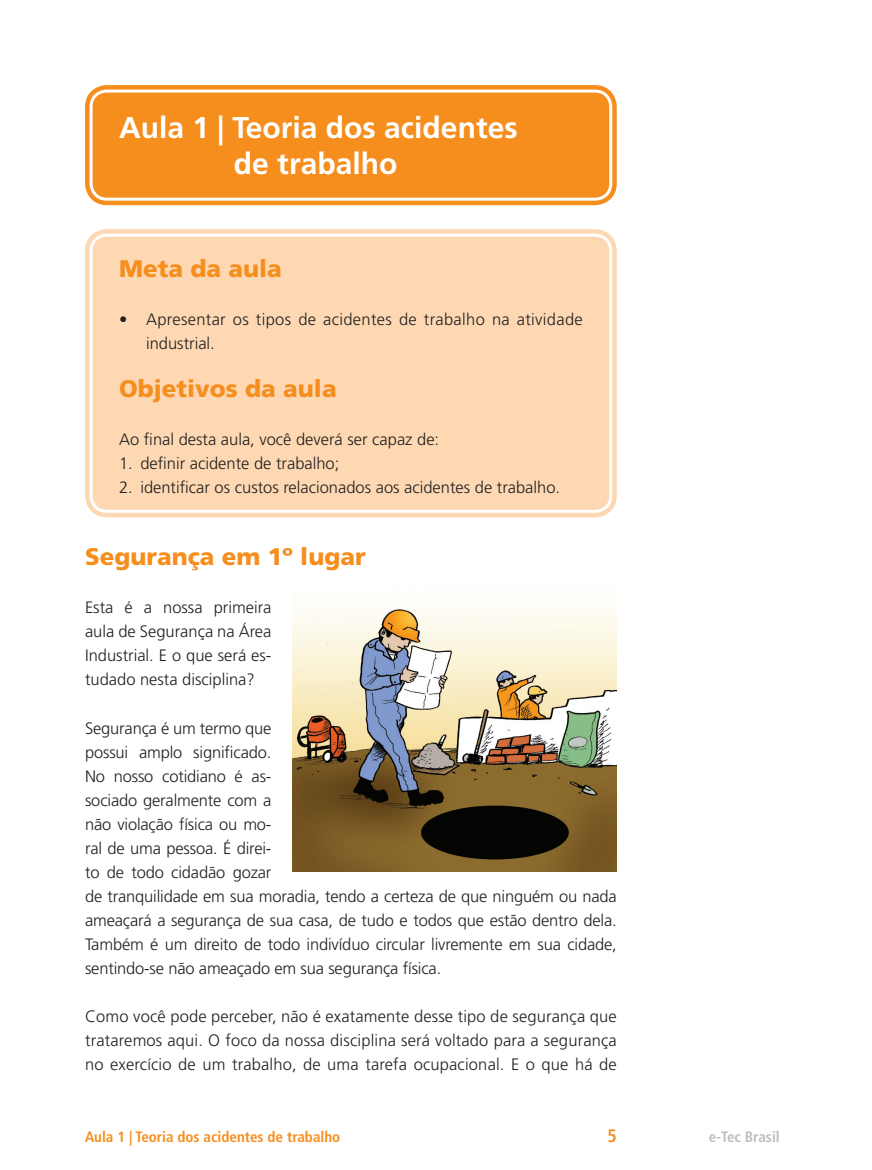
<style>
.page{position:relative;width:872px;height:1170px;background:#fff}
.page>*{position:absolute;margin:0;border:0;box-sizing:border-box;transform-origin:0 0}
.t1{font:700 30px/36px "Frutiger LT Std";color:#fff;text-align:center}
.t2{font:900 24px "Frutiger LT Std";color:#f68e1e}
.t3{font:700 condensed 18px "Frutiger LT Std";color:#f68e1e}
.t4{font:300 16.5px/24px "Frutiger LT Std";letter-spacing:-.01em;color:#231f20;text-align:justify}
.t5{font:300 16.5px/24px "Frutiger LT Std";letter-spacing:.02em;color:#231f20}
.t6{font:700 condensed 15px "Frutiger LT Std";color:#f68e1e}
.t7{font:700 condensed 15px "Frutiger LT Std";color:#bcbdc0}
</style>
<div class="page">
<div style="left:93px;top:237px;width:515px;height:272px;background:#fdd8b2;border-radius:14px"></div>
<div style="left:85px;top:229px;width:532px;height:288px;border:4px solid #fdd8b2;border-radius:20px"></div>
<div style="left:93px;top:237px;width:516px;height:273px;border:2px solid #fdd8b2;border-radius:14px"></div>
<div style="left:93px;top:93px;width:515px;height:104px;background:#f68e1e;border-radius:14px"></div>
<div style="left:85px;top:85px;width:532px;height:120px;border:4px solid #f68e1e;border-radius:20px"></div>
<div style="left:93px;top:93px;width:516px;height:105px;border:2px solid #f68e1e;border-radius:14px"></div>
<img style="left:293px;top:594px;width:324px;height:277px">
<h1 class="t1" style="left:119px;top:110px;width:400px">Aula 1 | Teoria dos acidentes de trabalho</h1>
<h2 class="t2" style="left:119px;top:254px;width:164px">Meta da aula</h2>
<p class="t5" style="left:146px;top:308px;width:438px;text-indent:-27px">• Apresentar os tipos de acidentes de trabalho na atividade industrial.</p>
<h2 class="t2" style="left:119px;top:374px;width:219px">Objetivos da aula</h2>
<p class="t4" style="left:119px;top:428px;width:321px">Ao final desta aula, você deverá ser capaz de:</p>
<p class="t4" style="left:119px;top:452px;width:222px">1. definir acidente de trabalho;</p>
<p class="t4" style="left:119px;top:476px;width:442px">2. identificar os custos relacionados aos acidentes de trabalho.</p>
<h2 class="t2" style="left:85px;top:542px;width:282px">Segurança em 1º lugar</h2>
<p class="t4" style="left:85px;top:596px;width:188px">Esta é a nossa primeira aula de Segurança na Área Industrial. E o que será es&shy;tudado nesta disciplina?</p>
<p class="t4" style="left:85px;top:716px;width:533px;text-align:left">Segurança é um termo que<br>possui amplo significado.<br>No nosso cotidiano é as-<br>sociado geralmente com a<br>não violação física ou mo-<br>ral de uma pessoa. É direi-<br>to de todo cidadão gozar<br>de tranquilidade em sua moradia, tendo a certeza de que ninguém ou nada ameaçará a segurança de sua casa, de tudo e todos que estão dentro dela.<br>Também é um direito de todo indivíduo circular livremente em sua cidade, sentindo-se não ameaçado em sua segurança física.</p>
<p class="t4" style="left:85px;top:1004px;width:533px">Como você pode perceber, não é exatamente desse tipo de segurança que trataremos aqui. O foco da nossa disciplina será voltado para a segurança no exercício de um trabalho, de uma tarefa ocupacional. E o que há de</p>
<p class="t6" style="left:85px;top:1127px;width:257px">Aula 1 | Teoria dos acidentes de trabalho</p>
<p class="t3" style="left:607px;top:1124px;width:11px">5</p>
<p class="t7" style="left:709px;top:1127px;width:72px">e-Tec Brasil</p>
</div>
